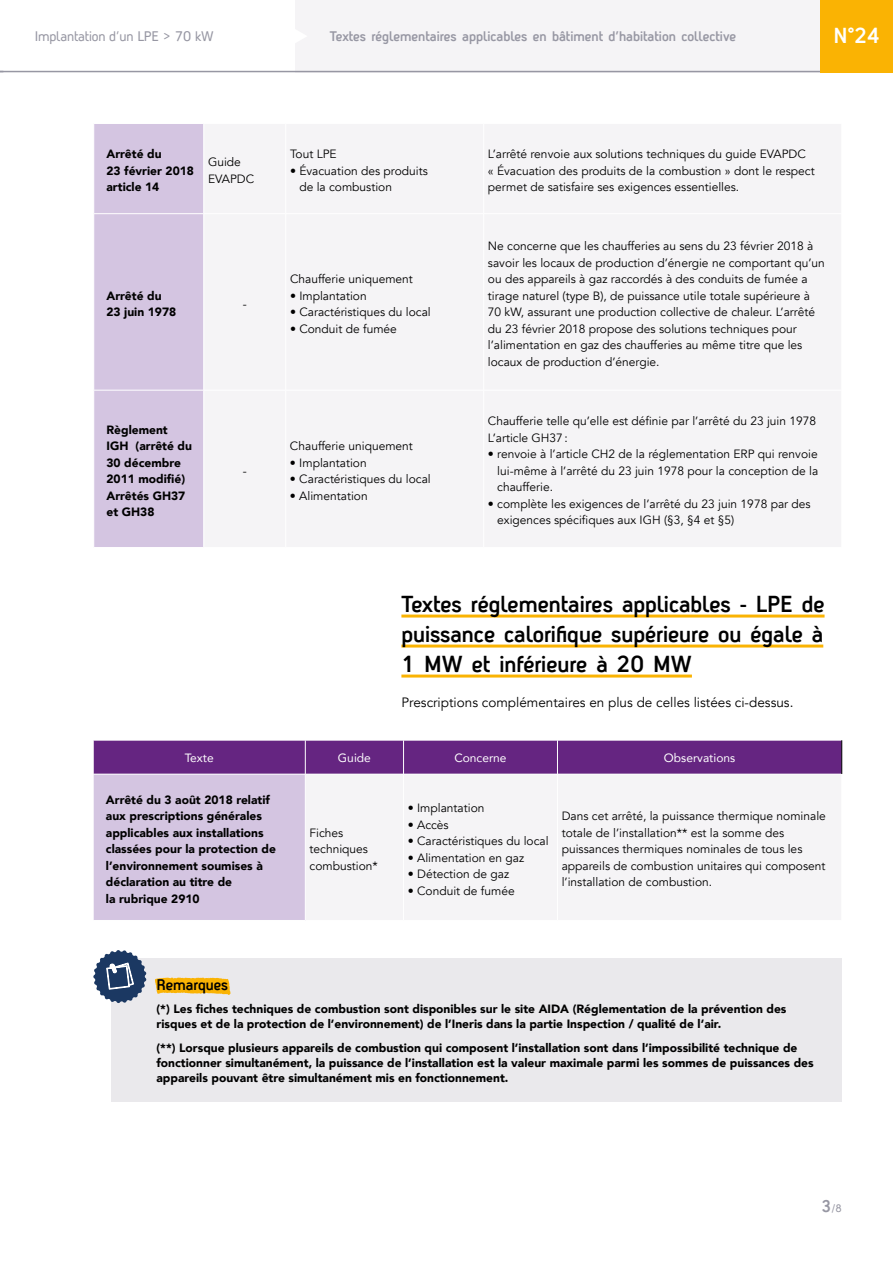
<style>
.page{position:relative;width:893px;height:1263px;background:#fff}
.page>*{position:absolute;margin:0;border:0;box-sizing:border-box;transform-origin:0 0}
.t1{font:700 22.5px/30px "Antagometrica BT";color:#000;text-align:justify}
.t2{font:700 21.15px "Antagometrica BT";color:#fff}
.t3{font:700 15px "Antagometrica BT";color:#000}
.t4{font:700 13.5px "Antagometrica BT";color:#9797a3}
.t5{font:13.5px "Avenir";color:#000}
.t6{font:13.5px "Antagometrica BT";letter-spacing:-.01em;color:#9797a3}
.t7{font:12px/16.5px "Avenir";color:#000}
.t8{font:900 12px/16.5px "Avenir";color:#000}
.t9{font:12px "Avenir";color:#fff}
.t10{font:10.5px "Antagometrica BT";color:#9797a3}
.s1{font-weight:700;font-size:16.5px}
</style>
<div class="page">
<hr style="left:0;top:0;width:1px;height:72px;background:#f5f4f6">
<div style="left:295px;top:0;width:526px;height:72px;background:#f5f4f6"></div>
<svg style="left:295px;top:30px;width:11px;height:12px"></svg>
<hr style="left:0;top:71px;width:824px;height:1px;background:#9797a3">
<div style="left:821px;top:0;width:72px;height:72px;background:#fab303"></div>
<div style="left:94px;top:741px;width:747px;height:33px;background:#652581"></div>
<div style="left:93px;top:774px;width:212px;height:146px;background:#d4c5e1"></div>
<div style="left:306px;top:775px;width:535px;height:145px;background:#f5f4f6"></div>
<hr style="left:403px;top:774px;width:1px;height:146px;background:#fff">
<hr style="left:557px;top:774px;width:1px;height:146px;background:#fff">
<hr style="left:93px;top:774px;width:1px;height:146px;background:#fff">
<hr style="left:93px;top:774px;width:212px;height:1px;background:#fff">
<hr style="left:305px;top:740px;width:1px;height:34px;background:#fff">
<hr style="left:403px;top:740px;width:1px;height:34px;background:#fff">
<hr style="left:557px;top:740px;width:1px;height:34px;background:#fff">
<hr style="left:841px;top:740px;width:1px;height:34px;background:#000">
<hr style="left:401px;top:614px;width:423px;height:3px;background:#fab303">
<hr style="left:401px;top:644px;width:422px;height:3px;background:#fab303">
<hr style="left:401px;top:674px;width:291px;height:3px;background:#fab303">
<div style="left:111px;top:958px;width:731px;height:144px;background:#eae9ec"></div>
<svg style="left:93px;top:950px;width:54px;height:53px"></svg>
<svg style="left:155px;top:977px;width:76px;height:18px"></svg>
<svg style="left:94px;top:124px;width:110px;height:423px;background:#d5c6e1"></svg>
<div style="left:205px;top:124px;width:636px;height:423px;background:#f5f4f6"></div>
<hr style="left:285px;top:124px;width:1px;height:89px;background:#fff">
<hr style="left:483px;top:124px;width:1px;height:89px;background:#fff">
<hr style="left:204px;top:213px;width:82px;height:1px;background:#fff">
<hr style="left:286px;top:213px;width:198px;height:1px;background:#fff">
<hr style="left:285px;top:214px;width:1px;height:176px;background:#fff">
<hr style="left:484px;top:213px;width:358px;height:1px;background:#fff">
<hr style="left:483px;top:214px;width:1px;height:176px;background:#fff">
<hr style="left:204px;top:390px;width:82px;height:1px;background:#fff">
<hr style="left:286px;top:390px;width:198px;height:1px;background:#fff">
<hr style="left:285px;top:390px;width:1px;height:157px;background:#fff">
<hr style="left:484px;top:390px;width:358px;height:1px;background:#fff">
<hr style="left:483px;top:390px;width:1px;height:157px;background:#fff">
<hr style="left:94px;top:213px;width:110px;height:1px;background:#fff">
<hr style="left:94px;top:390px;width:110px;height:1px;background:#fff">
<p class="t6" style="left:35px;top:28px;width:181px">Implantation d’un LPE &gt; 70 kW</p>
<p class="t4" style="left:330px;top:28px;width:408px">Textes réglementaires applicables en bâtiment d’habitation collective</p>
<h2 class="t2" style="left:834px;top:23px;width:48px">N°24</h2>
<p class="t8" style="left:106px;top:145px;width:89px">Arrêté du<br>23 février 2018 article 14</p>
<p class="t7" style="left:208px;top:154px;width:48px">Guide<br>EVAPDC</p>
<p class="t8" style="left:106px;top:287px;width:71px">Arrêté du<br>23 juin 1978</p>
<p class="t8" style="left:106px;top:421px;width:87px">Règlement<br>IGH (arrêté du<br>30 décembre<br>2011 modifié)<br>Arrêtés GH37 et GH38</p>
<p class="t7" style="left:243px;top:296px;width:5px">-</p>
<p class="t7" style="left:243px;top:463px;width:5px">-</p>
<p class="t7" style="left:290px;top:146px;width:48px">Tout LPE</p>
<p class="t7" style="left:299px;top:162px;width:130px;text-indent:-9px">• Évacuation des produits de la combustion</p>
<p class="t7" style="left:290px;top:271px;width:124px">Chaufferie uniquement</p>
<p class="t7" style="left:290px;top:287px;width:78px">• Implantation</p>
<p class="t7" style="left:290px;top:304px;width:142px">• Caractéristiques du local</p>
<p class="t7" style="left:290px;top:320px;width:108px">• Conduit de fumée</p>
<p class="t7" style="left:290px;top:438px;width:124px">Chaufferie uniquement</p>
<p class="t7" style="left:290px;top:454px;width:78px">• Implantation</p>
<p class="t7" style="left:290px;top:471px;width:142px">• Caractéristiques du local</p>
<p class="t7" style="left:290px;top:487px;width:79px">• Alimentation</p>
<p class="t7" style="left:488px;top:146px;width:328px">L’arrêté renvoie aux solutions techniques du guide EVAPDC « Évacuation des produits de la combustion » dont le respect permet de satisfaire ses exigences essentielles.</p>
<p class="t7" style="left:488px;top:238px;width:338px">Ne concerne que les chaufferies au sens du 23 février 2018 à savoir les locaux de production d’énergie ne comportant qu’un ou des appareils à gaz raccordés à des conduits de fumée a tirage naturel (type B), de puissance utile totale supérieure à 70 kW, assurant une production collective de chaleur. L’arrêté du 23 février 2018 propose des solutions techniques pour l’alimentation en gaz des chaufferies au même titre que les locaux de production d’énergie.</p>
<p class="t7" style="left:488px;top:413px;width:330px">Chaufferie telle qu’elle est définie par l’arrêté du 23 juin 1978<br>L’article GH37:</p>
<p class="t7" style="left:497px;top:446px;width:322px;text-align:justify;text-indent:-9px">• renvoie à l’article CH2 de la réglementation ERP qui renvoie lui-même à l’arrêté du 23 juin 1978 pour la conception de la chaufferie.</p>
<p class="t7" style="left:497px;top:496px;width:315px;text-indent:-9px">• complète les exigences de l’arrêté du 23 juin 1978 par des exigences spécifiques aux IGH (§3, §4 et §5)</p>
<h1 class="t1" style="left:401px;top:588px;width:425px">Textes réglementaires applicables - LPE de puissance calorifique supérieure ou égale à 1 MW et inférieure à 20 MW</h1>
<p class="t5" style="left:401px;top:694px;width:393px">Prescriptions complémentaires en plus de celles listées ci-dessus.</p>
<p class="t9" style="left:185px;top:748px;width:31px">Texte</p>
<p class="t9" style="left:338px;top:748px;width:34px">Guide</p>
<p class="t9" style="left:454px;top:748px;width:54px">Concerne</p>
<p class="t9" style="left:664px;top:748px;width:73px">Observations</p>
<p class="t8" style="left:106px;top:791px;width:171px">Arrêté du 3 août 2018 relatif aux prescriptions générales applicables aux installations classées pour la protection de l’environnement soumises à déclaration au titre de<br>la rubrique 2910</p>
<p class="t7" style="left:408px;top:800px;width:78px">• Implantation</p>
<p class="t7" style="left:408px;top:816px;width:42px">• Accès</p>
<p class="t7" style="left:408px;top:833px;width:142px">• Caractéristiques du local</p>
<p class="t7" style="left:408px;top:849px;width:118px">• Alimentation en gaz</p>
<p class="t7" style="left:408px;top:866px;width:103px">• Détection de gaz</p>
<p class="t7" style="left:408px;top:882px;width:108px">• Conduit de fumée</p>
<p class="t7" style="left:562px;top:808px;width:266px">Dans cet arrêté, la puissance thermique nominale totale de l’installation** est la somme des puissances thermiques nominales de tous les appareils de combustion unitaires qui composent l’installation de combustion.</p>
<p class="t7" style="left:310px;top:825px;width:70px">Fiches techniques combustion*</p>
<p class="t3" style="left:157px;top:975px;width:73px">Remarques</p>
<p class="t8" style="left:157px;top:1001px;width:631px;line-height:15px">(*) Les fiches techniques de combustion sont disponibles sur le site AIDA (Réglementation de la prévention des risques et de la protection de l’environnement) de l’Ineris dans la partie Inspection / qualité de l’air.</p>
<p class="t8" style="left:157px;top:1040px;width:659px;line-height:15px">(**) Lorsque plusieurs appareils de combustion qui composent l’installation sont dans l’impossibilité technique de fonctionner simultanément, la puissance de l’installation est la valeur maximale parmi les sommes de puissances des appareils pouvant être simultanément mis en fonctionnement.</p>
<p class="t10" style="left:821px;top:1202px;width:22px"><span class="s1">3</span>/8</p>
</div>
